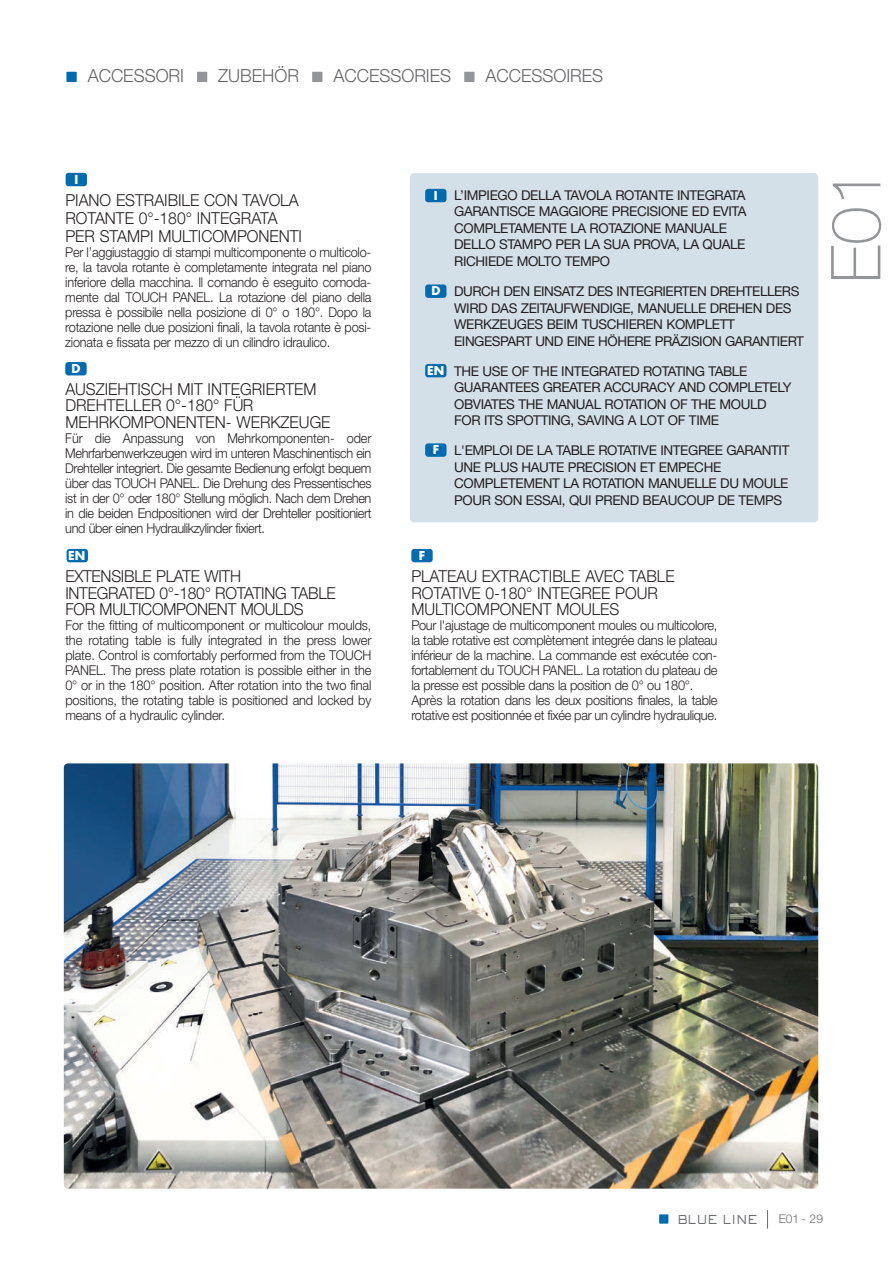
<style>
.page{position:relative;width:893px;height:1263px;background:#fff}
.page>*{position:absolute;margin:0;border:0;box-sizing:border-box;transform-origin:0 0}
.t1{font:100 69px "Helvetica Neue LT";color:#939598}
.t2{font:300 18px "Helvetica Neue LT";color:#636366}
.t3{font:300 16.5px/16.5px "Helvetica Neue LT";color:#231f20;scale:.95 1}
.t4{font:300 13.5px/15px "Helvetica Neue LT";letter-spacing:-.02em;color:#231f20;text-align:justify;scale:.94 1}
.t5{font:300 13.5px/15px "Helvetica Neue LT";letter-spacing:-.02em;color:#231f20;text-align:justify;scale:.95 1}
.t6{font:13.5px/16.5px "Helvetica Neue";letter-spacing:-.03em;color:#231f20}
.t7{font:700 12px "Futura";color:#fff}
.t8{font:12px "AT Sackers Square Gothic";color:#6c6d70}
.t9{font:300 12px "Helvetica Neue LT";color:#6c6d70}
</style>
<div class="page">
<div style="left:410px;top:173px;width:408px;height:349px;background:#d4e0e7;border-radius:4px"></div>
<div style="left:425px;top:189px;width:21px;height:13px;background:#006caf;border-radius:3px"></div>
<div style="left:425px;top:284px;width:21px;height:14px;background:#006caf;border-radius:3px"></div>
<div style="left:425px;top:364px;width:21px;height:13px;background:#006caf;border-radius:3px"></div>
<div style="left:425px;top:443px;width:21px;height:14px;background:#006caf;border-radius:3px"></div>
<div style="left:65px;top:362px;width:22px;height:13px;background:#006caf;border-radius:3px"></div>
<div style="left:411px;top:549px;width:22px;height:13px;background:#006caf;border-radius:3px"></div>
<div style="left:66px;top:173px;width:21px;height:13px;background:#006caf;border-radius:3px"></div>
<div style="left:67px;top:549px;width:21px;height:13px;background:#006caf;border-radius:3px"></div>
<div style="left:659px;top:1214px;width:9px;height:10px;background:#006caf"></div>
<svg style="left:767px;top:1210px;width:1px;height:19px"></svg>
<div style="left:464px;top:72px;width:10px;height:10px;background:#939598"></div>
<div style="left:312px;top:72px;width:10px;height:10px;background:#939598"></div>
<div style="left:197px;top:72px;width:10px;height:10px;background:#939598"></div>
<div style="left:66px;top:72px;width:11px;height:10px;background:#006caf"></div>
<img style="left:64px;top:763px;width:754px;height:426px;border-radius:4px">
<h2 class="t2" style="left:88px;top:69px;width:98px">ACCESSORI</h2>
<h2 class="t2" style="left:218px;top:69px;width:82px">ZUBEHÖR</h2>
<h2 class="t2" style="left:333px;top:69px;width:119px">ACCESSORIES</h2>
<h2 class="t2" style="left:485px;top:69px;width:119px">ACCESSOIRES</h2>
<p class="t7" style="left:74px;top:174px;width:5px">I</p>
<p class="t3" style="left:65px;top:193px;width:251px;line-height:18px">PIANO ESTRAIBILE CON TAVOLA<br>ROTANTE 0°-180° INTEGRATA<br>PER STAMPI MULTICOMPONENTI</p>
<p class="t4" style="left:65px;top:246px;width:327px">Per l’aggiustaggio di stampi multicomponente o multicolo&shy;re, la tavola rotante è completamente integrata nel piano inferiore della macchina. Il comando è eseguito comoda&shy;mente dal TOUCH PANEL. La rotazione del piano della pressa è possibile nella posizione di 0° o 180°. Dopo la rotazione nelle due posizioni finali, la tavola rotante è posi&shy;zionata e fissata per mezzo di un cilindro idraulico.</p>
<p class="t3" style="left:65px;top:382px;width:281px">AUSZIEHTISCH MIT INTEGRIERTEM<br>DREHTELLER 0°-180° FÜR<br>MEHRKOMPONENTEN- WERKZEUGE</p>
<p class="t4" style="left:65px;top:432px;width:327px">Für die Anpassung von Mehrkomponenten- oder Mehrfarbenwerkzeugen wird im unteren Maschinentisch ein Drehteller integriert. Die gesamte Bedienung erfolgt bequem über das TOUCH PANEL. Die Drehung des Pressentisches ist in der 0° oder 180° Stellung möglich. Nach dem Drehen in die beiden Endpositionen wird der Drehteller positioniert und über einen Hydraulikzylinder fixiert.</p>
<p class="t3" style="left:65px;top:570px;width:286px">EXTENSIBLE PLATE WITH<br>INTEGRATED 0°-180° ROTATING TABLE<br>FOR MULTICOMPONENT MOULDS</p>
<p class="t5" style="left:65px;top:619px;width:324px">For the fitting of multicomponent or multicolour moulds, the rotating table is fully integrated in the press lower plate. Control is comfortably performed from the TOUCH PANEL. The press plate rotation is possible either in the 0° or in the 180° position. After rotation into the two final positions, the rotating table is positioned and locked by means of a hydraulic cylinder.</p>
<p class="t7" style="left:72px;top:363px;width:11px">D</p>
<p class="t7" style="left:68px;top:550px;width:19px">EN</p>
<p class="t7" style="left:434px;top:190px;width:5px">I</p>
<p class="t7" style="left:431px;top:285px;width:11px">D</p>
<p class="t7" style="left:427px;top:365px;width:19px">EN</p>
<p class="t7" style="left:433px;top:444px;width:8px">F</p>
<p class="t6" style="left:454px;top:188px;width:294px">L’IMPIEGO DELLA TAVOLA ROTANTE INTEGRATA GARANTISCE MAGGIORE PRECISIONE ED EVITA COMPLETAMENTE LA ROTAZIONE MANUALE DELLO STAMPO PER LA SUA PROVA, LA QUALE RICHIEDE MOLTO TEMPO</p>
<p class="t6" style="left:454px;top:284px;width:351px">DURCH DEN EINSATZ DES INTEGRIERTEN DREHTELLERS WIRD DAS ZEITAUFWENDIGE, MANUELLE DREHEN DES WERKZEUGES BEIM TUSCHIEREN KOMPLETT EINGESPART UND EINE HÖHERE PRÄZISION GARANTIERT</p>
<p class="t6" style="left:454px;top:364px;width:339px">THE USE OF THE INTEGRATED ROTATING TABLE GUARANTEES GREATER ACCURACY AND COMPLETELY OBVIATES THE MANUAL ROTATION OF THE MOULD FOR ITS SPOTTING, SAVING A LOT OF TIME</p>
<p class="t6" style="left:454px;top:443px;width:337px">L'EMPLOI DE LA TABLE ROTATIVE INTEGREE GARANTIT UNE PLUS HAUTE PRECISION ET EMPECHE COMPLETEMENT LA ROTATION MANUELLE DU MOULE POUR SON ESSAI, QUI PREND BEAUCOUP DE TEMPS</p>
<p class="t7" style="left:419px;top:550px;width:8px">F</p>
<p class="t3" style="left:411px;top:570px;width:279px">PLATEAU EXTRACTIBLE AVEC TABLE<br>ROTATIVE 0-180° INTEGREE POUR<br>MULTICOMPONENT MOULES</p>
<p class="t5" style="left:411px;top:619px;width:324px;text-align:left">Pour l'ajustage de multicomponent moules ou multicolore, la table rotative est complètement integrée dans le plateau inférieur de la machine. La commande est exécutée con&shy;fortablement du TOUCH PANEL. La rotation du plateau de la presse est possible dans la position de 0° ou 180°.<br>Après la rotation dans les deux positions finales, la table rotative est positionnée et fixée par un cylindre hydraulique.</p>
<h1 class="t1" style="left:831px;top:283px;width:117px;rotate:-90deg">E01</h1>
<p class="t8" style="left:677px;top:1212px;width:82px">BLUE LINE</p>
<p class="t9" style="left:779px;top:1215px;width:46px">E01 - 29</p>
</div>
